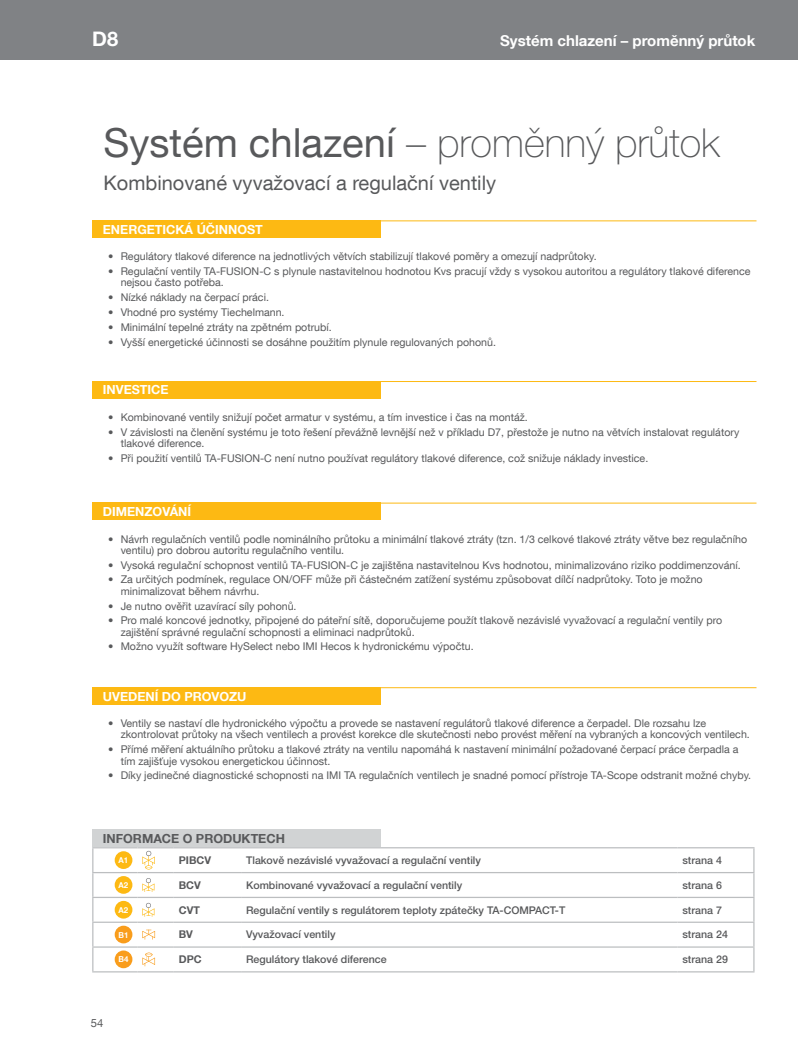
<style>
.page{position:relative;width:798px;height:1053px;background:#fff}
.page>*{position:absolute;margin:0;border:0;box-sizing:border-box;transform-origin:0 0}
.t1{font:100 40px "Helvetica Neue LT Pro";color:#58595b}
.t2{font:20px "Helvetica Neue LT Com";color:#58595b}
.t3{font:700 20px "Helvetica Neue LT Com";color:#fff}
.t4{font:700 15px "Helvetica Neue LT Com";color:#fff}
.t5{font:700 12.5px "Helvetica Neue LT Com";color:#fff}
.t6{font:700 12.5px "Helvetica Neue LT Com";color:#58595b}
.t7{font:11.25px "Helvetica Neue LT Com";color:#58595b}
.t8{font:10.62px/11.2px "Helvetica Neue LT Com";color:#58595b}
.t9{font:500 10.62px "Helvetica Neue LT Pro";color:#58595b}
.t10{font:700 10.62px "Helvetica Neue LT Com";color:#58595b}
.t11{font:700 8.12px "Helvetica Neue LT Com";color:#fff}
.s1{font-family:"Helvetica Neue LT Com";font-weight:400}
</style>
<div class="page">
<div style="left:0;top:0;width:797px;height:60px;background:#808285"></div>
<div style="left:92px;top:220px;width:288px;height:18px;background:#fdb913"></div>
<div style="left:92px;top:381px;width:288px;height:18px;background:#fdb913"></div>
<div style="left:92px;top:502px;width:288px;height:18px;background:#fdb913"></div>
<div style="left:92px;top:687px;width:288px;height:18px;background:#fdb913"></div>
<div style="left:92px;top:829px;width:288px;height:18px;background:#d1d3d4"></div>
<hr style="left:92px;top:220px;width:664px;height:1px;background:#fdb913">
<hr style="left:92px;top:381px;width:664px;height:1px;background:#fdb913">
<hr style="left:92px;top:502px;width:664px;height:1px;background:#fdb913">
<hr style="left:92px;top:687px;width:664px;height:1px;background:#fdb913">
<hr style="left:92px;top:847px;width:45px;height:1px;background:#bcbec0">
<hr style="left:137px;top:847px;width:37px;height:1px;background:#bcbec0">
<hr style="left:174px;top:847px;width:67px;height:1px;background:#bcbec0">
<hr style="left:241px;top:847px;width:436px;height:1px;background:#bcbec0">
<hr style="left:677px;top:847px;width:77px;height:1px;background:#bcbec0">
<hr style="left:92px;top:871px;width:45px;height:2px;background:#bcbec0">
<hr style="left:137px;top:871px;width:37px;height:2px;background:#bcbec0">
<hr style="left:174px;top:871px;width:67px;height:2px;background:#bcbec0">
<hr style="left:241px;top:871px;width:436px;height:2px;background:#bcbec0">
<hr style="left:677px;top:871px;width:77px;height:2px;background:#bcbec0">
<hr style="left:92px;top:896px;width:45px;height:2px;background:#bcbec0">
<hr style="left:137px;top:896px;width:37px;height:2px;background:#bcbec0">
<hr style="left:174px;top:896px;width:67px;height:2px;background:#bcbec0">
<hr style="left:241px;top:896px;width:436px;height:2px;background:#bcbec0">
<hr style="left:677px;top:896px;width:77px;height:2px;background:#bcbec0">
<hr style="left:92px;top:921px;width:45px;height:1px;background:#bcbec0">
<hr style="left:137px;top:921px;width:37px;height:1px;background:#bcbec0">
<hr style="left:174px;top:921px;width:67px;height:1px;background:#bcbec0">
<hr style="left:241px;top:921px;width:436px;height:1px;background:#bcbec0">
<hr style="left:677px;top:921px;width:77px;height:1px;background:#bcbec0">
<hr style="left:92px;top:946px;width:45px;height:1px;background:#bcbec0">
<svg style="left:92px;top:848px;width:1px;height:123px"></svg>
<hr style="left:137px;top:946px;width:37px;height:1px;background:#bcbec0">
<hr style="left:174px;top:946px;width:67px;height:1px;background:#bcbec0">
<hr style="left:241px;top:946px;width:436px;height:1px;background:#bcbec0">
<hr style="left:677px;top:946px;width:77px;height:1px;background:#bcbec0">
<svg style="left:753px;top:848px;width:1px;height:123px"></svg>
<hr style="left:92px;top:971px;width:45px;height:1px;background:#bcbec0">
<hr style="left:137px;top:971px;width:37px;height:1px;background:#bcbec0">
<hr style="left:174px;top:971px;width:67px;height:1px;background:#bcbec0">
<hr style="left:241px;top:971px;width:436px;height:1px;background:#bcbec0">
<hr style="left:677px;top:971px;width:77px;height:1px;background:#bcbec0">
<div style="left:115px;top:851px;width:17px;height:17px;background:#fdb913;border-radius:50%"></div>
<svg style="left:142px;top:850px;width:13px;height:19px"></svg>
<div style="left:115px;top:876px;width:17px;height:17px;background:#fdb913;border-radius:50%"></div>
<svg style="left:142px;top:878px;width:12px;height:13px"></svg>
<div style="left:115px;top:900px;width:17px;height:18px;background:#fdb913;border-radius:50%"></div>
<svg style="left:142px;top:902px;width:12px;height:14px"></svg>
<div style="left:115px;top:925px;width:17px;height:18px;background:#f99d1c;border-radius:50%"></div>
<svg style="left:142px;top:929px;width:13px;height:10px"></svg>
<div style="left:115px;top:950px;width:17px;height:18px;background:#f99d1c;border-radius:50%"></div>
<svg style="left:142px;top:952px;width:13px;height:14px"></svg>
<h2 class="t3" style="left:92px;top:26px;width:27px">D8</h2>
<h3 class="t4" style="left:500px;top:31px;width:256px">Systém chlazení – proměnný průtok</h3>
<h1 class="t1" style="left:103px;top:119px;width:617px"><span class="s1">Systém chlazení</span> – proměnný průtok</h1>
<h2 class="t2" style="left:103px;top:170px;width:394px">Kombinované vyvažovací a regulační ventily</h2>
<p class="t5" style="left:103px;top:221px;width:161px">ENERGETICKÁ ÚČINNOST</p>
<p class="t8" style="left:108px;top:251px;width:490px">• Regulátory tlakové diference na jednotlivých větvích stabilizují tlakové poměry a omezují nadprůtoky.</p>
<p class="t8" style="left:121px;top:265px;width:631px;text-indent:-12px">• Regulační ventily TA-FUSION-C s plynule nastavitelnou hodnotou Kvs pracují vždy s vysokou autoritou a regulátory tlakové diference nejsou často potřeba.</p>
<p class="t8" style="left:108px;top:291px;width:162px">• Nízké náklady na čerpací práci.</p>
<p class="t8" style="left:108px;top:306px;width:178px">• Vhodné pro systémy Tiechelmann.</p>
<p class="t8" style="left:108px;top:321px;width:225px">• Minimální tepelné ztráty na zpětném potrubí.</p>
<p class="t8" style="left:108px;top:336px;width:389px">• Vyšší energetické účinnosti se dosáhne použitím plynule regulovaných pohonů.</p>
<p class="t5" style="left:103px;top:382px;width:67px">INVESTICE</p>
<p class="t8" style="left:108px;top:411px;width:421px">• Kombinované ventily snižují počet armatur v systému, a tím investice i čas na montáž.</p>
<p class="t8" style="left:121px;top:426px;width:620px;text-indent:-12px">• V závislosti na členění systému je toto řešení převážně levnější než v příkladu D7, přestože je nutno na větvích instalovat regulátory tlakové diference.</p>
<p class="t8" style="left:108px;top:452px;width:541px">• Při použití ventilů TA-FUSION-C není nutno používat regulátory tlakové diference, což snižuje náklady investice.</p>
<p class="t5" style="left:103px;top:503px;width:90px">DIMENZOVÁNÍ</p>
<p class="t8" style="left:121px;top:533px;width:627px;text-indent:-12px">• Návrh regulačních ventilů podle nominálního průtoku a minimální tlakové ztráty (tzn. 1/3 celkové tlakové ztráty větve bez regulačního ventilu) pro dobrou autoritu regulačního ventilu.</p>
<p class="t8" style="left:108px;top:559px;width:633px">• Vysoká regulační schopnost ventilů TA-FUSION-C je zajištěna nastavitelnou Kvs hodnotou, minimalizováno riziko poddimenzování.</p>
<p class="t8" style="left:121px;top:573px;width:583px;text-indent:-12px">• Za určitých podmínek, regulace ON/OFF může při částečném zatížení systému způsobovat dílčí nadprůtoky. Toto je možno minimalizovat během návrhu.</p>
<p class="t8" style="left:108px;top:599px;width:190px">• Je nutno ověřit uzavírací síly pohonů.</p>
<p class="t8" style="left:121px;top:614px;width:602px;text-indent:-12px">• Pro malé koncové jednotky, připojené do páteřní sítě, doporučujeme použít tlakově nezávislé vyvažovací a regulační ventily pro zajištění správné regulační schopnosti a eliminaci nadprůtoků.</p>
<p class="t8" style="left:108px;top:640px;width:367px">• Možno využít software HySelect nebo IMI Hecos k hydronickému výpočtu.</p>
<p class="t5" style="left:103px;top:688px;width:145px">UVEDENÍ DO PROVOZU</p>
<p class="t8" style="left:121px;top:717px;width:630px;text-indent:-12px">• Ventily se nastaví dle hydronického výpočtu a provede se nastavení regulátorů tlakové diference a čerpadel. Dle rozsahu lze zkontrolovat průtoky na všech ventilech a provést korekce dle skutečnosti nebo provést měření na vybraných a koncových ventilech.</p>
<p class="t8" style="left:121px;top:743px;width:619px;text-indent:-12px">• Přímé měření aktuálního průtoku a tlakové ztráty na ventilu napomáhá k nastavení minimální požadované čerpací práce čerpadla a tím zajišťuje vysokou energetickou účinnost.</p>
<p class="t8" style="left:108px;top:769px;width:644px">• Díky jedinečné diagnostické schopnosti na IMI TA regulačních ventilech je snadné pomocí přístroje TA-Scope odstranit možné chyby.</p>
<p class="t6" style="left:103px;top:830px;width:183px">INFORMACE O PRODUKTECH</p>
<p class="t11" style="left:118px;top:855px;width:11px">A1</p>
<p class="t10" style="left:179px;top:853px;width:34px">PIBCV</p>
<p class="t9" style="left:246px;top:853px;width:236px">Tlakově nezávislé vyvažovací a regulační ventily</p>
<p class="t9" style="left:682px;top:853px;width:41px">strana 4</p>
<p class="t11" style="left:118px;top:879px;width:11px">A2</p>
<p class="t10" style="left:179px;top:878px;width:24px">BCV</p>
<p class="t9" style="left:246px;top:878px;width:217px">Kombinované vyvažovací a regulační ventily</p>
<p class="t9" style="left:682px;top:878px;width:41px">strana 6</p>
<p class="t11" style="left:118px;top:904px;width:11px">A2</p>
<p class="t10" style="left:179px;top:903px;width:23px">CVT</p>
<p class="t9" style="left:246px;top:903px;width:320px">Regulační ventily s regulátorem teploty zpátečky TA-COMPACT-T</p>
<p class="t9" style="left:682px;top:903px;width:41px">strana 7</p>
<p class="t11" style="left:118px;top:929px;width:11px">B1</p>
<p class="t10" style="left:179px;top:927px;width:16px">BV</p>
<p class="t9" style="left:246px;top:928px;width:91px">Vyvažovací ventily</p>
<p class="t9" style="left:682px;top:928px;width:47px">strana 24</p>
<p class="t11" style="left:118px;top:954px;width:11px">B4</p>
<p class="t10" style="left:179px;top:952px;width:24px">DPC</p>
<p class="t9" style="left:246px;top:953px;width:142px">Regulátory tlakové diference</p>
<p class="t9" style="left:682px;top:953px;width:47px">strana 29</p>
<p class="t7" style="left:91px;top:1016px;width:14px">54</p>
</div>
